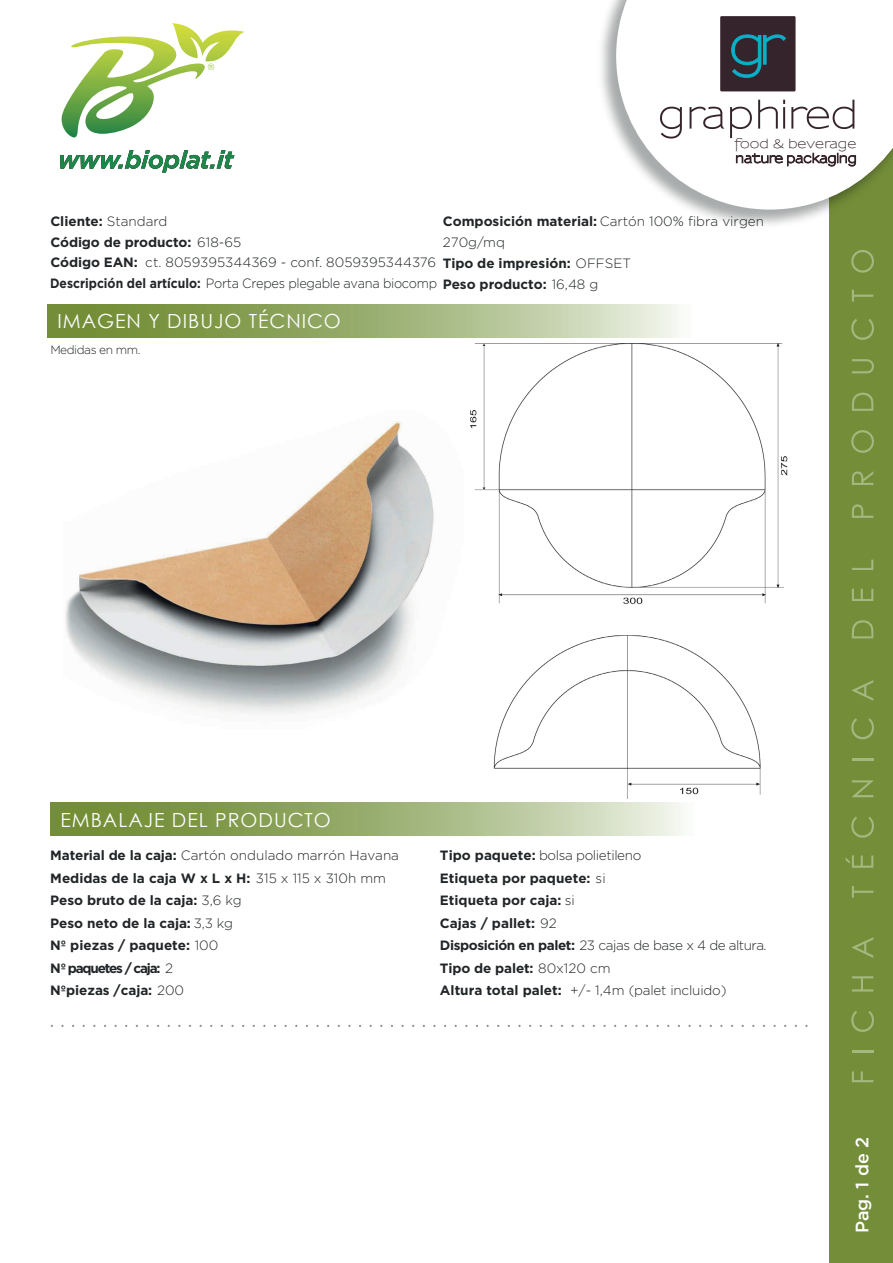
<style>
.page{position:relative;width:893px;height:1263px;background:#fff}
.page>*{position:absolute;margin:0;border:0;box-sizing:border-box;transform-origin:0 0}
.t1{font:19.5px "Century Gothic";letter-spacing:.05em;color:#fdfdfd}
.t2{font:500 18px "Gotham Pro";color:#fff}
.t3{font:300 13.5px/20.9px "Gotham Pro";letter-spacing:-.015em;color:#212527}
.t4{font:700 13.5px/22.5px "Gotham";color:#212527}
.t5{font:600 12.45px/14.5px "Sansumi";color:#36242c;scale:1.04 1}
.t6{font:300 12px "Gotham Pro";letter-spacing:-.04em;color:#212527}
.s1{font-family:"Gotham";font-weight:700}
.s2{font-family:"Gotham Pro";font-weight:300}
</style>
<div class="page">
<div style="left:829px;top:10px;width:63px;height:1253px;background:#738d38"></div>
<svg style="left:616px;top:0;width:276px;height:210px"></svg>
<svg style="left:720px;top:16px;width:75px;height:75px;background:#31353e"></svg>
<svg style="left:660px;top:107px;width:22px;height:32px"></svg>
<svg style="left:689px;top:107px;width:35px;height:22px"></svg>
<svg style="left:730px;top:107px;width:22px;height:31px"></svg>
<svg style="left:758px;top:100px;width:19px;height:29px"></svg>
<hr style="left:783px;top:107px;width:2px;height:22px;background:#36242c">
<svg style="left:791px;top:100px;width:63px;height:29px"></svg>
<svg style="left:736px;top:153px;width:119px;height:13px"></svg>
<svg style="left:48px;top:304px;width:631px;height:34px;background:#a0b379"></svg>
<svg style="left:51px;top:803px;width:631px;height:33px;background:#a0b379"></svg>
<svg style="left:852px;top:1071px;width:21px;height:11px"></svg>
<hr style="left:851px;top:1051px;width:22px;height:2px;background:#a4b77f">
<svg style="left:851px;top:1011px;width:22px;height:21px"></svg>
<svg style="left:852px;top:976px;width:21px;height:16px"></svg>
<svg style="left:852px;top:937px;width:21px;height:21px"></svg>
<svg style="left:852px;top:886px;width:21px;height:12px"></svg>
<svg style="left:845px;top:855px;width:28px;height:13px"></svg>
<svg style="left:851px;top:817px;width:22px;height:21px"></svg>
<svg style="left:852px;top:780px;width:21px;height:17px"></svg>
<hr style="left:851px;top:758px;width:22px;height:2px;background:#a4b77f">
<svg style="left:851px;top:718px;width:22px;height:21px"></svg>
<svg style="left:852px;top:680px;width:21px;height:21px"></svg>
<svg style="left:852px;top:620px;width:21px;height:18px"></svg>
<svg style="left:852px;top:589px;width:21px;height:12px"></svg>
<svg style="left:852px;top:560px;width:21px;height:10px"></svg>
<svg style="left:852px;top:504px;width:21px;height:14px"></svg>
<svg style="left:852px;top:471px;width:21px;height:14px"></svg>
<svg style="left:851px;top:430px;width:22px;height:23px"></svg>
<svg style="left:852px;top:393px;width:21px;height:18px"></svg>
<svg style="left:852px;top:359px;width:21px;height:14px"></svg>
<svg style="left:851px;top:319px;width:22px;height:21px"></svg>
<svg style="left:852px;top:290px;width:21px;height:12px"></svg>
<svg style="left:851px;top:250px;width:22px;height:23px"></svg>
<svg style="left:60px;top:150px;width:174px;height:23px"></svg>
<svg style="left:62px;top:23px;width:183px;height:115px"></svg>
<img style="left:470px;top:344px;width:318px;height:455px">
<img style="left:65px;top:421px;width:369px;height:294px">
<p class="t5" style="left:734px;top:137px;width:119px">food &amp; beverage nature packaging</p>
<p class="t3" style="left:443px;top:211px;width:323px"><span class="s1">Composición material:</span> Cartón 100% fibra virgen<br>270g/mq</p>
<p class="t4" style="left:443px;top:251px;width:190px">Tipo de impresión: <span class="s2">OFFSET</span></p>
<p class="t4" style="left:50px;top:210px;width:192px;line-height:21px">Cliente: <span class="s2">Standard<br></span>Código de producto: <span class="s2">618-65</span></p>
<p class="t3" style="left:50px;top:252px;width:550px"><span class="s1">Código EAN:</span> ct. 8059395344369 - conf. 8059395344376<br><span class="s1">Descripción del artículo:</span> Porta Crepes plegable avana biocomp <span class="s1">Peso producto:</span> 16,48 g</p>
<h1 class="t1" style="left:57px;top:308px;width:285px">IMAGEN Y DIBUJO TÉCNICO</h1>
<p class="t6" style="left:50px;top:343px;width:92px">Medidas en mm.</p>
<h1 class="t1" style="left:60px;top:806px;width:272px">EMBALAJE DEL PRODUCTO</h1>
<p class="t3" style="left:50px;top:845px;width:350px"><span class="s1">Material de la caja:</span> Cartón ondulado marrón Havana</p>
<p class="t4" style="left:50px;top:866px;width:337px">Medidas de la caja W x L x H: <span class="s2">315 x 115 x 310h mm<br></span>Peso bruto de la caja: <span class="s2">3,6 kg<br></span>Peso neto de la caja: <span class="s2">3,3 kg<br></span>Nº piezas / paquete: <span class="s2">100<br></span>Nº paquetes / caja: <span class="s2">2<br></span>Nºpiezas /caja: <span class="s2">200</span></p>
<p class="t3" style="left:440px;top:845px;width:203px"><span class="s1">Tipo paquete:</span> bolsa polietileno</p>
<p class="t4" style="left:440px;top:866px;width:167px">Etiqueta por paquete: <span class="s2">si<br></span>Etiqueta por caja: <span class="s2">si<br></span>Cajas / pallet: <span class="s2">92</span></p>
<p class="t3" style="left:440px;top:935px;width:328px"><span class="s1">Disposición en palet:</span> 23 cajas de base x 4 de altura.</p>
<p class="t4" style="left:440px;top:956px;width:172px">Tipo de palet: <span class="s2">80x120 cm</span></p>
<p class="t3" style="left:440px;top:980px;width:288px"><span class="s1">Altura total palet:</span> +/- 1,4m (palet incluido)</p>
<h2 class="t2" style="left:851px;top:1233px;width:98px;rotate:-90deg">Pag. 1 de 2</h2>
</div>
